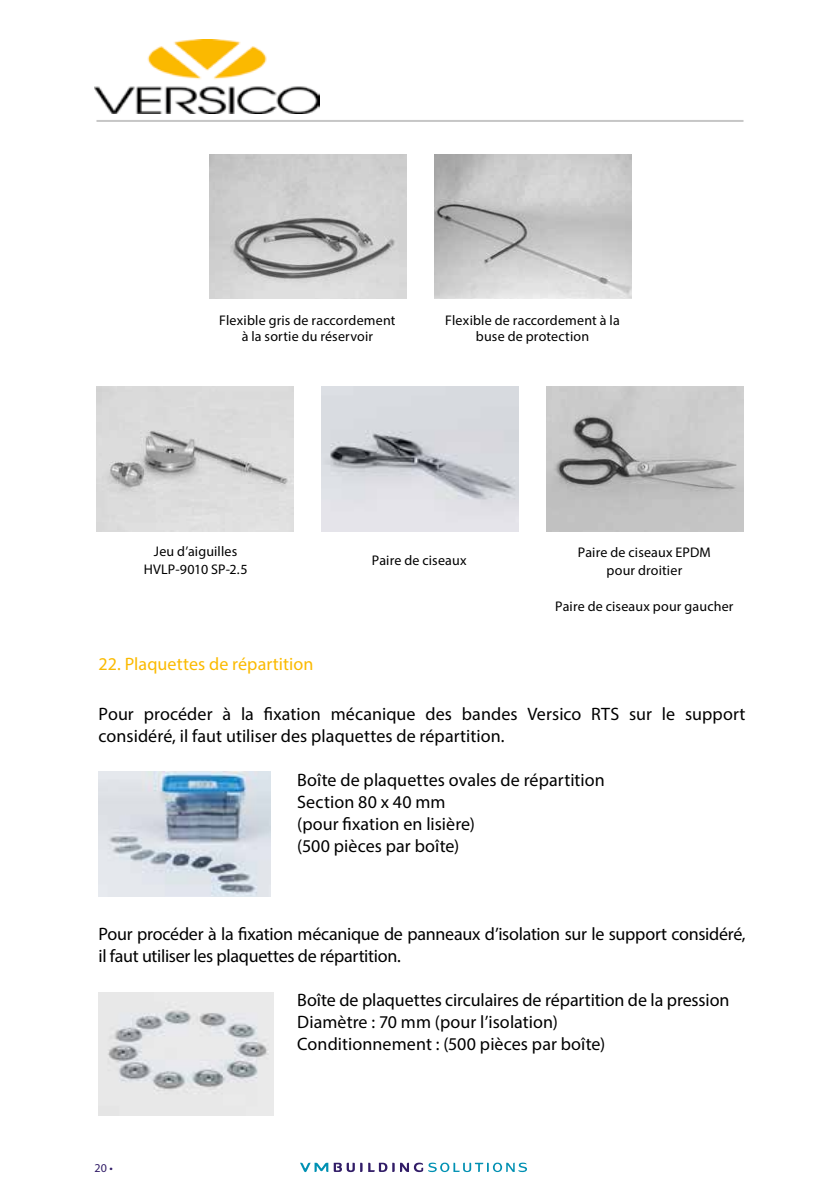
<style>
.page{position:relative;width:840px;height:1191px;background:#fff}
.page>*{position:absolute;margin:0;border:0;box-sizing:border-box;transform-origin:0 0}
.t1{font:18px/22px "Myriad Pro";color:#000}
.t2{font:18px "Myriad Pro";letter-spacing:.005em;color:#fbba00}
.t3{font:14px/18px "Myriad Pro";letter-spacing:.01em;color:#000;text-align:center}
.t4{font:12px "Myriad Pro";color:#311c67}
</style>
<div class="page">
<svg style="left:368px;top:1162px;width:26px;height:10px"></svg>
<svg style="left:360px;top:1162px;width:2px;height:10px"></svg>
<svg style="left:400px;top:1162px;width:126px;height:10px"></svg>
<svg style="left:300px;top:1162px;width:54px;height:10px"></svg>
<hr style="left:96px;top:120px;width:647px;height:2px;background:#c6c6c6">
<img style="left:94px;top:39px;width:225px;height:75px">
<img style="left:99px;top:771px;width:172px;height:125px">
<img style="left:99px;top:992px;width:174px;height:123px">
<img style="left:96px;top:386px;width:197px;height:145px">
<img style="left:321px;top:386px;width:197px;height:145px">
<img style="left:210px;top:154px;width:196px;height:145px">
<img style="left:546px;top:386px;width:197px;height:145px">
<img style="left:434px;top:154px;width:197px;height:145px">
<p class="t3" style="left:219px;top:312px;width:178px;line-height:16px">Flexible gris de raccordement à la sortie du réservoir</p>
<p class="t3" style="left:445px;top:312px;width:176px;line-height:16px">Flexible de raccordement à la buse de protection</p>
<p class="t3" style="left:144px;top:542px;width:105px">Jeu d’aiguilles<br>HVLP-9010 SP-2.5</p>
<p class="t3" style="left:371px;top:551px;width:96px">Paire de ciseaux</p>
<p class="t3" style="left:577px;top:543px;width:134px">Paire de ciseaux EPDM pour droitier</p>
<p class="t3" style="left:555px;top:597px;width:180px">Paire de ciseaux pour gaucher</p>
<p class="t2" style="left:99px;top:653px;width:216px">22. Plaquettes de répartition</p>
<p class="t1" style="left:99px;top:703px;width:648px">Pour procéder à la fixation mécanique des bandes Versico RTS sur le support considéré, il faut utiliser des plaquettes de répartition.</p>
<p class="t1" style="left:297px;top:768px;width:309px">Boîte de plaquettes ovales de répartition<br>Section 80 x 40 mm<br>(pour fixation en lisière)<br>(500 pièces par boîte)</p>
<p class="t1" style="left:99px;top:922px;width:648px">Pour procéder à la fixation mécanique de panneaux d’isolation sur le support considéré, il faut utiliser les plaquettes de répartition.</p>
<p class="t1" style="left:297px;top:988px;width:433px">Boîte de plaquettes circulaires de répartition de la pression<br>Diamètre : 70 mm (pour l’isolation)<br>Conditionnement : (500 pièces par boîte)</p>
<p class="t4" style="left:94px;top:1160px;width:20px">20 •</p>
</div>
